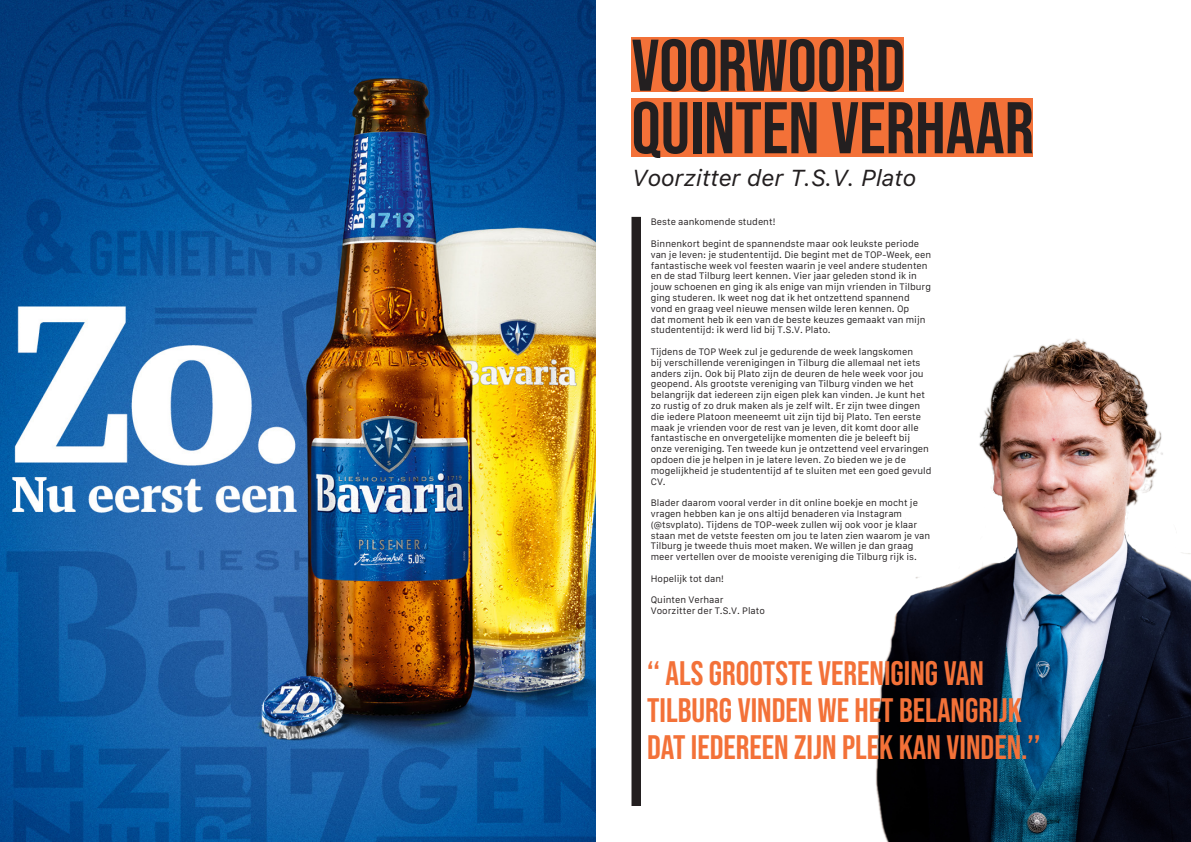
<style>
.page{position:relative;width:1191px;height:842px;background:#fff}
.page>*{position:absolute;margin:0;border:0;box-sizing:border-box;transform-origin:0 0}
.t1{font:73px "Bebas Neue";color:#231f20}
.t2{font:34px/37px "Bebas Neue";color:#f37138}
.t3{font:italic 23px "Galvji";color:#231f20}
.t4{font:9px/10.8px "Galvji";color:#231f20}
</style>
<div class="page">
<div style="left:631px;top:99px;width:402px;height:58px;background:#f37138"></div>
<div style="left:631px;top:37px;width:272px;height:55px;background:#f37138"></div>
<img style="left:0;top:0;width:595px;height:842px">
<div style="left:632px;top:217px;width:8px;height:588px;background:#231f20"></div>
<div style="left:631px;top:217px;width:10px;height:589px;border:1px solid #231f20"></div>
<img style="left:876px;top:339px;width:315px;height:503px">
<svg style="left:1002px;top:507px;width:2px;height:7px"></svg>
<svg style="left:1008px;top:523px;width:7px;height:8px"></svg>
<svg style="left:1115px;top:507px;width:28px;height:45px"></svg>
<svg style="left:987px;top:461px;width:9px;height:35px"></svg>
<p class="t1" style="left:631px;top:24px;width:275px">VOORWOORD</p>
<p class="t1" style="left:631px;top:87px;width:404px">QUINTEN VERHAAR</p>
<p class="t3" style="left:631px;top:165px;width:286px">Voorzitter der T.S.V. Plato</p>
<p class="t4" style="left:651px;top:217px;width:126px">Beste aankomende student!</p>
<p class="t4" style="left:651px;top:239px;width:282px">Binnenkort begint de spannendste maar ook leukste periode van je leven: je studententijd. Die begint met de TOP-Week, een fantastische week vol feesten waarin je veel andere studenten en de stad Tilburg leert kennen. Vier jaar geleden stond ik in jouw schoenen en ging ik als enige van mijn vrienden in Tilburg ging studeren. Ik weet nog dat ik het ontzettend spannend vond en graag veel nieuwe mensen wilde leren kennen. Op<br>dat moment heb ik een van de beste keuzes gemaakt van mijn studententijd: ik werd lid bij T.S.V. Plato.</p>
<p class="t4" style="left:651px;top:347px;width:282px">Tijdens de TOP Week zul je gedurende de week langskomen<br>bij verschillende verenigingen in Tilburg die allemaal net iets anders zijn. Ook bij Plato zijn de deuren de hele week voor jou geopend. Als grootste vereniging van Tilburg vinden we het belangrijk dat iedereen zijn eigen plek kan vinden. Je kunt het zo rustig of zo druk maken als je zelf wilt. Er zijn twee dingen die iedere Platoon meeneemt uit zijn tijd bij Plato. Ten eerste maak je vrienden voor de rest van je leven, dit komt door alle fantastische en onvergetelijke momenten die je beleeft bij onze vereniging. Ten tweede kun je ontzettend veel ervaringen opdoen die je helpen in je latere leven. Zo bieden we je de mogelijkheid je studententijd af te sluiten met een goed gevuld CV.</p>
<p class="t4" style="left:651px;top:498px;width:269px">Blader daarom vooral verder in dit online boekje en mocht je vragen hebben kan je ons altijd benaderen via Instagram</p>
<p class="t4" style="left:651px;top:519px;width:281px">(@tsvplato). Tijdens de TOP-week zullen wij ook voor je klaar staan met de vetste feesten om jou te laten zien waarom je van Tilburg je tweede thuis moet maken. We willen je dan graag meer vertellen over de mooiste vereniging die Tilburg rijk is.</p>
<p class="t4" style="left:651px;top:573px;width:75px">Hopelijk tot dan!</p>
<p class="t4" style="left:651px;top:595px;width:74px">Quinten Verhaar</p>
<p class="t4" style="left:651px;top:606px;width:116px">Voorzitter der T.S.V. Plato</p>
<p class="t2" style="left:647px;top:655px;width:338px">‘‘ ALS GROOTSTE VERENIGING VAN</p>
<p class="t2" style="left:647px;top:692px;width:395px">TILBURG VINDEN WE HET BELANGRIJK<br>DAT IEDEREEN ZIJN PLEK KAN VINDEN.’’</p>
</div>
